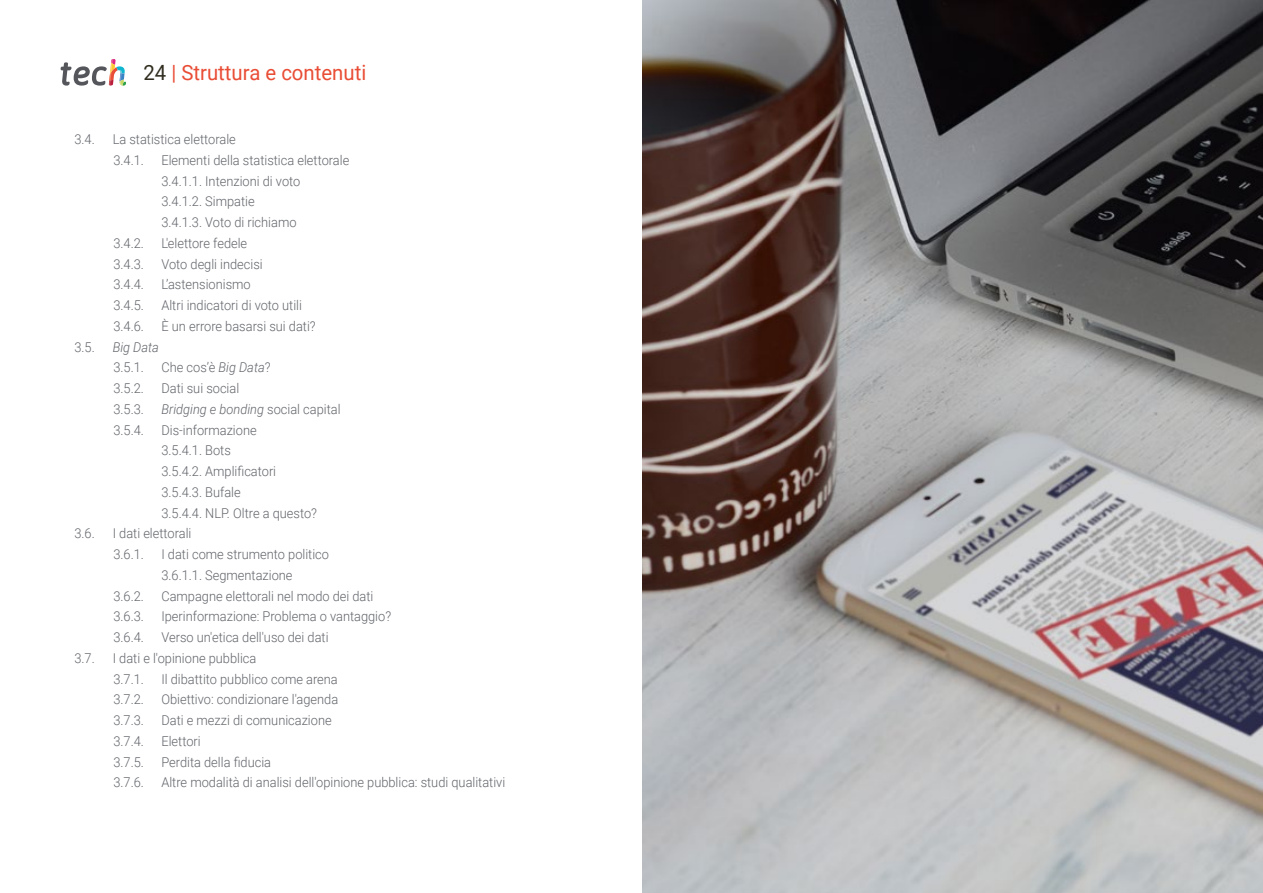
<style>
.page{position:relative;width:1263px;height:893px;background:#fff}
.page>*{position:absolute;margin:0;border:0;box-sizing:border-box;transform-origin:0 0}
.t1{font:21px "Roboto";color:#e94d35}
.t2{font:300 13.5px/20.7px "Roboto";color:#61646a;scale:.95 1}
.t3{font:italic 300 13.5px "Roboto";color:#61646a;scale:.95 1}
.s1{color:#312e20}
.s2{font-style:italic}
.s3{font-style:normal}
</style>
<div class="page">
<svg style="left:61px;top:59px;width:65px;height:27px"></svg>
<img style="left:642px;top:0;width:621px;height:893px">
<h1 class="t1" style="left:144px;top:57px;width:224px"><span class="s1">24</span> | Struttura e contenuti</h1>
<p class="t2" style="left:74px;top:128px;width:23px">3.4.</p>
<p class="t2" style="left:113px;top:128px;width:131px">La statistica elettorale<br>3.4.1.</p>
<p class="t2" style="left:161px;top:149px;width:199px">Elementi della statistica elettorale<br>3.4.1.1. Intenzioni di voto<br>3.4.1.2. Simpatie<br>3.4.1.3. Voto di richiamo</p>
<p class="t2" style="left:113px;top:232px;width:34px">3.4.2.</p>
<p class="t2" style="left:161px;top:232px;width:92px">L'elettore fedele</p>
<p class="t2" style="left:113px;top:253px;width:34px">3.4.3.</p>
<p class="t2" style="left:161px;top:253px;width:108px">Voto degli indecisi</p>
<p class="t2" style="left:113px;top:274px;width:34px">3.4.4.</p>
<p class="t2" style="left:161px;top:274px;width:95px">L’astensionismo</p>
<p class="t2" style="left:113px;top:294px;width:34px">3.4.5.</p>
<p class="t2" style="left:161px;top:294px;width:150px">Altri indicatori di voto utili</p>
<p class="t2" style="left:113px;top:315px;width:34px">3.4.6.</p>
<p class="t2" style="left:161px;top:315px;width:164px">È un errore basarsi sui dati?</p>
<p class="t2" style="left:74px;top:336px;width:23px">3.5.</p>
<p class="t3" style="left:113px;top:337px;width:50px">Big Data</p>
<p class="t2" style="left:113px;top:357px;width:34px">3.5.1.</p>
<p class="t2" style="left:161px;top:357px;width:116px">Che cos’è <span class="s2">Big Data</span>?</p>
<p class="t2" style="left:113px;top:377px;width:34px">3.5.2.</p>
<p class="t2" style="left:161px;top:377px;width:83px">Dati sui social</p>
<p class="t2" style="left:113px;top:398px;width:34px">3.5.3.</p>
<p class="t3" style="left:161px;top:400px;width:190px">Bridging e bonding <span class="s3">social capital</span></p>
<p class="t2" style="left:113px;top:419px;width:34px">3.5.4.</p>
<p class="t2" style="left:161px;top:419px;width:165px">Dis-informazione<br>3.5.4.1. Bots<br>3.5.4.2. Amplificatori<br>3.5.4.3. Bufale<br>3.5.4.4. NLP. Oltre a questo?</p>
<p class="t2" style="left:74px;top:523px;width:23px">3.6.</p>
<p class="t2" style="left:113px;top:523px;width:84px">I dati elettorali<br>3.6.1.</p>
<p class="t2" style="left:161px;top:543px;width:178px">I dati come strumento politico<br>3.6.1.1. Segmentazione</p>
<p class="t2" style="left:113px;top:585px;width:34px">3.6.2.</p>
<p class="t2" style="left:161px;top:585px;width:225px">Campagne elettorali nel modo dei dati</p>
<p class="t2" style="left:113px;top:606px;width:34px">3.6.3.</p>
<p class="t2" style="left:161px;top:606px;width:243px">Iperinformazione: Problema o vantaggio?</p>
<p class="t2" style="left:113px;top:626px;width:34px">3.6.4.</p>
<p class="t2" style="left:161px;top:626px;width:177px">Verso un'etica dell'uso dei dati</p>
<p class="t2" style="left:74px;top:647px;width:23px">3.7.</p>
<p class="t2" style="left:113px;top:647px;width:153px">I dati e l'opinione pubblica<br>3.7.1.</p>
<p class="t2" style="left:161px;top:668px;width:187px">Il dibattito pubblico come arena</p>
<p class="t2" style="left:113px;top:689px;width:34px">3.7.2.</p>
<p class="t2" style="left:161px;top:689px;width:188px">Obiettivo: condizionare l'agenda</p>
<p class="t2" style="left:113px;top:709px;width:34px">3.7.3.</p>
<p class="t2" style="left:161px;top:709px;width:181px">Dati e mezzi di comunicazione</p>
<p class="t2" style="left:113px;top:730px;width:34px">3.7.4.</p>
<p class="t2" style="left:161px;top:730px;width:43px">Elettori</p>
<p class="t2" style="left:113px;top:751px;width:34px">3.7.5.</p>
<p class="t2" style="left:161px;top:751px;width:117px">Perdita della fiducia</p>
<p class="t2" style="left:113px;top:772px;width:34px">3.7.6.</p>
<p class="t2" style="left:161px;top:772px;width:363px">Altre modalità di analisi dell'opinione pubblica: studi qualitativi</p>
</div>
